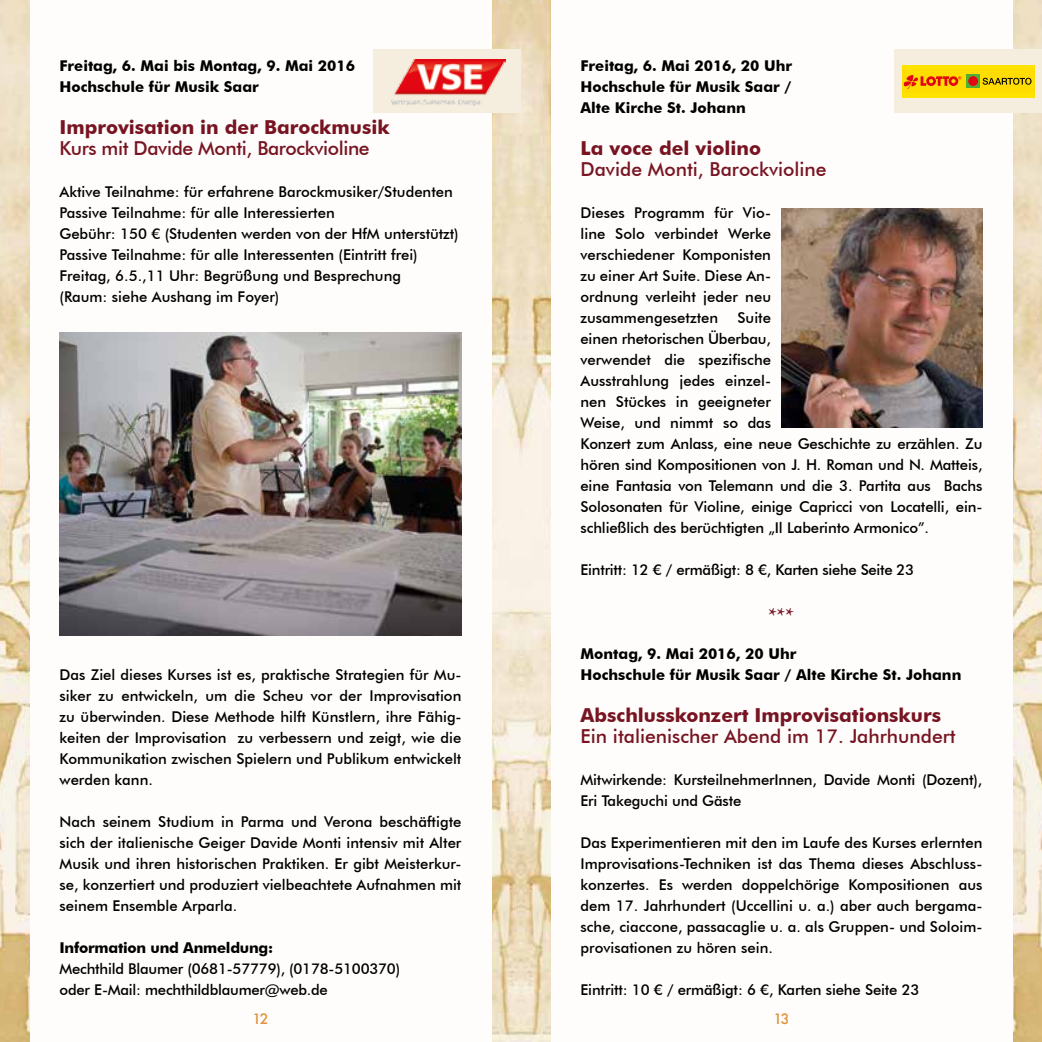
<style>
.page{position:relative;width:1042px;height:1042px;background:#fff}
.page>*{position:absolute;margin:0;border:0;box-sizing:border-box;transform-origin:0 0}
.t1{font:700 21px "Minion Pro";color:#781422}
.t2{font:700 19.25px "Futura BT";color:#781422}
.t3{font:500 19.25px "Futura BT";color:#781422}
.t4{font:500 19.25px "Futura BT";letter-spacing:-.02em;color:#781422}
.t5{font:500 14.88px/21px "Futura BT";letter-spacing:-.005em;color:#000}
.t6{font:700 14.88px/21px "Futura BT";color:#000}
.t7{font:500 14px "Futura";color:#df933e}
</style>
<div class="page">
<img style="left:0;top:0;width:1042px;height:1042px">
<div style="left:30px;top:0;width:461px;height:1042px;background:#fefdfb"></div>
<div style="left:551px;top:0;width:461px;height:1042px;background:#fefdfb"></div>
<img style="left:781px;top:209px;width:201px;height:219px">
<img style="left:60px;top:332px;width:402px;height:304px">
<div style="left:894px;top:50px;width:148px;height:63px;background:#f5eddd"></div>
<div style="left:373px;top:50px;width:148px;height:63px;background:#f5eddd"></div>
<img style="left:392px;top:60px;width:113px;height:46px">
<div style="left:902px;top:65px;width:132px;height:33px;background:#ffe300"></div>
<div style="left:902px;top:69px;width:132px;height:24px;background:#fd0"></div>
<svg style="left:967px;top:75px;width:13px;height:13px"></svg>
<div style="left:969px;top:77px;width:8px;height:8px;background:#e30613;border-radius:50%"></div>
<div style="left:968px;top:77px;width:9px;height:9px;border:1px solid #e30613;border-radius:50%"></div>
<svg style="left:982px;top:78px;width:49px;height:7px"></svg>
<svg style="left:904px;top:75px;width:57px;height:14px"></svg>
<p class="t6" style="left:60px;top:55px;width:297px">Freitag, 6. Mai bis Montag, 9. Mai 2016<br>Hochschule für Musik Saar</p>
<p class="t2" style="left:60px;top:115px;width:332px">Improvisation in der Barockmusik</p>
<p class="t4" style="left:60px;top:136px;width:312px">Kurs mit Davide Monti, Barockvioline</p>
<p class="t5" style="left:60px;top:181px;width:401px">Aktive Teilnahme: für erfahrene Barockmusiker/Studenten Passive Teilnahme: für alle Interessierten<br>Gebühr: 150 € (Studenten werden von der HfM unterstützt)<br>Passive Teilnahme: für alle Interessenten (Eintritt frei)<br>Freitag, 6.5.,11 Uhr: Begrüßung und Besprechung<br>(Raum: siehe Aushang im Foyer)</p>
<p class="t5" style="left:60px;top:664px;width:403px;text-align:justify">Das Ziel dieses Kurses ist es, praktische Strategien für Mu&shy;siker zu entwickeln, um die Scheu vor der Improvisation zu überwinden. Diese Methode hilft Künstlern, ihre Fähig&shy;keiten der Improvisation zu verbessern und zeigt, wie die Kommunikation zwischen Spielern und Publikum entwickelt werden kann.</p>
<p class="t5" style="left:60px;top:811px;width:403px;text-align:justify">Nach seinem Studium in Parma und Verona beschäftigte sich der italienische Geiger Davide Monti intensiv mit Alter Musik und ihren historischen Praktiken. Er gibt Meisterkur&shy;se, konzertiert und produziert vielbeachtete Aufnahmen mit seinem Ensemble Arparla.</p>
<p class="t6" style="left:60px;top:937px;width:215px">Information und Anmeldung:</p>
<p class="t5" style="left:60px;top:958px;width:342px">Mechthild Blaumer (0681-57779), (0178-5100370) oder E-Mail: mechthildblaumer@web.de</p>
<p class="t6" style="left:580px;top:55px;width:213px;text-align:justify">Freitag, 6. Mai 2016, 20 Uhr Hochschule für Musik Saar / Alte Kirche St. Johann</p>
<p class="t2" style="left:580px;top:136px;width:182px">La voce del violino</p>
<p class="t3" style="left:580px;top:157px;width:247px">Davide Monti, Barockvioline</p>
<p class="t5" style="left:580px;top:202px;width:192px;text-align:justify">Dieses Programm für Vio&shy;line Solo verbindet Werke verschiedener Komponisten zu einer Art Suite. Diese An&shy;ordnung verleiht jeder neu zusammengesetzten</p>
<p class="t5" style="left:580px;top:307px;width:403px;text-indent:157px">Suite<br>einen rhetorischen Überbau,<br>verwendet die spezifische<br>Ausstrahlung jedes einzel-<br>nen Stückes in geeigneter<br>Weise, und nimmt so das<br>Konzert zum Anlass, eine neue Geschichte zu erzählen. Zu hören sind Kompositionen von J. H. Roman und N. Matteis, eine Fantasia von Telemann und die 3. Partita aus Bachs Solosonaten für Violine, einige Capricci von Locatelli, ein&shy;schließlich des berüchtigten „Il Laberinto Armonico”.</p>
<p class="t5" style="left:580px;top:559px;width:335px">Eintritt: 12 € / ermäßigt: 8 €, Karten siehe Seite 23</p>
<h1 class="t1" style="left:768px;top:600px;width:27px">***</h1>
<p class="t6" style="left:580px;top:643px;width:382px">Montag, 9. Mai 2016, 20 Uhr<br>Hochschule für Musik Saar / Alte Kirche St. Johann</p>
<p class="t2" style="left:580px;top:703px;width:362px">Abschlusskonzert Improvisationskurs</p>
<p class="t3" style="left:580px;top:724px;width:377px">Ein italienischer Abend im 17. Jahrhundert</p>
<p class="t5" style="left:580px;top:769px;width:403px">Mitwirkende: KursteilnehmerInnen, Davide Monti (Dozent),<br>Eri Takeguchi und Gäste</p>
<p class="t5" style="left:580px;top:832px;width:403px;text-align:justify">Das Experimentieren mit den im Laufe des Kurses erlernten Improvisations-Techniken ist das Thema dieses Abschluss&shy;konzertes. Es werden doppelchörige Kompositionen aus dem 17. Jahrhundert (Uccellini u. a.) aber auch bergama&shy;sche, ciaccone, passacaglie u. a. als Gruppen- und Soloim&shy;provisationen zu hören sein.</p>
<p class="t5" style="left:580px;top:979px;width:340px">Eintritt: 10 € / ermäßigt: 6 €, Karten siehe Seite 23</p>
<p class="t7" style="left:252px;top:1009px;width:18px">12</p>
<p class="t7" style="left:773px;top:1009px;width:18px">13</p>
</div>
